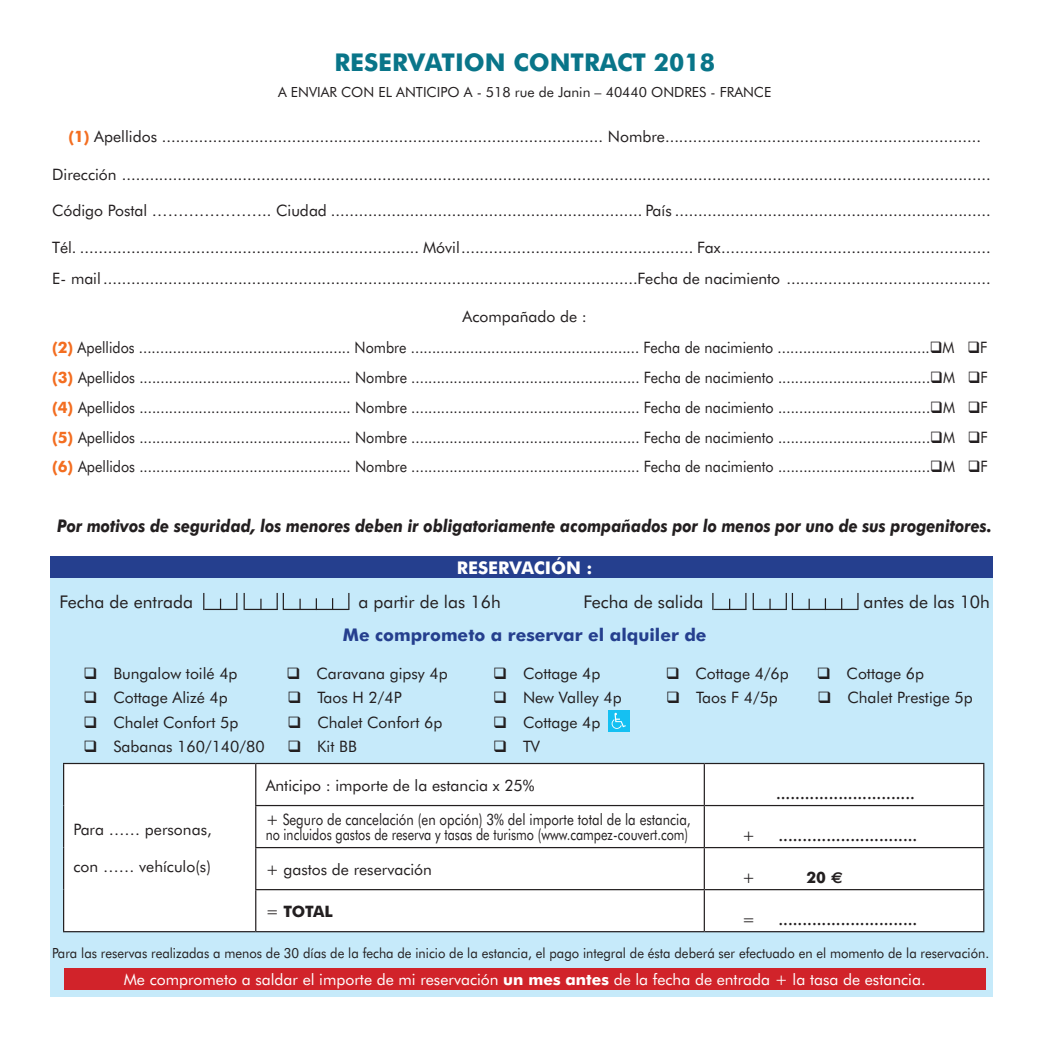
<style>
.page{position:relative;width:1042px;height:1042px;background:#fff}
.page>*{position:absolute;margin:0;border:0;box-sizing:border-box;transform-origin:0 0}
.t1{font:700 24.5px "Futura BT";color:#097589}
.t2{font:21px "Minion Pro";color:#231f20}
.t3{font:italic 700 17.5px "Futura BT";color:#231f20;scale:.87 1}
.t4{font:17.5px "Futura BT";color:#231f20}
.t5{font:700 17.5px "Futura BT";color:#253f8e}
.t6{font:700 17.5px "Futura BT";color:#fff}
.t7{font:15.75px/31.2px "Futura BT";color:#231f20}
.t8{font:15.75px/29.8px "Futura BT";color:#231f20;text-align:justify;scale:.91 1}
.t9{font:15.75px "Futura BT";color:#fff}
.t10{font:700 15.75px "Futura BT";letter-spacing:-.02em;color:#231f20}
.t11{font:14px "Futura BT";color:#231f20;scale:.93 1}
.t12{font:14px "Futura BT";color:#231f20}
.s1{font-weight:700;color:#f36e21}
.s2{font-family:"Futura BT";font-size:15.75px}
.s3{font-family:"Euro Sans"}
.s4{font-weight:400}
.s5{font-weight:700}
</style>
<div class="page">
<div style="left:50px;top:559px;width:942px;height:438px;background:#c6eafa"></div>
<div style="left:50px;top:556px;width:942px;height:22px;background:#253f8e"></div>
<svg style="left:712px;top:593px;width:1px;height:17px"></svg>
<svg style="left:745px;top:593px;width:1px;height:16px"></svg>
<hr style="left:713px;top:609px;width:33px;height:1px;background:#231f20">
<svg style="left:752px;top:593px;width:2px;height:17px"></svg>
<hr style="left:754px;top:609px;width:33px;height:1px;background:#231f20">
<svg style="left:203px;top:593px;width:1px;height:17px"></svg>
<svg style="left:236px;top:593px;width:1px;height:16px"></svg>
<hr style="left:204px;top:609px;width:33px;height:1px;background:#231f20">
<svg style="left:244px;top:593px;width:1px;height:17px"></svg>
<hr style="left:245px;top:609px;width:33px;height:1px;background:#231f20">
<svg style="left:348px;top:593px;width:1px;height:16px"></svg>
<svg style="left:277px;top:593px;width:7px;height:17px"></svg>
<hr style="left:284px;top:609px;width:65px;height:1px;background:#231f20">
<svg style="left:299px;top:599px;width:2px;height:10px"></svg>
<svg style="left:857px;top:593px;width:1px;height:16px"></svg>
<svg style="left:785px;top:593px;width:8px;height:17px"></svg>
<hr style="left:793px;top:609px;width:65px;height:1px;background:#231f20">
<svg style="left:808px;top:599px;width:2px;height:10px"></svg>
<div style="left:64px;top:764px;width:919px;height:167px;background:#fff"></div>
<hr style="left:63px;top:763px;width:193px;height:1px;background:#231f20">
<hr style="left:63px;top:764px;width:1px;height:41px;background:#231f20">
<hr style="left:256px;top:763px;width:448px;height:1px;background:#231f20">
<hr style="left:255px;top:764px;width:1px;height:41px;background:#231f20">
<hr style="left:704px;top:763px;width:280px;height:1px;background:#231f20">
<hr style="left:704px;top:764px;width:1px;height:41px;background:#231f20">
<hr style="left:983px;top:764px;width:1px;height:41px;background:#231f20">
<hr style="left:63px;top:805px;width:1px;height:42px;background:#231f20">
<hr style="left:255px;top:805px;width:449px;height:1px;background:#231f20">
<hr style="left:255px;top:806px;width:1px;height:41px;background:#231f20">
<hr style="left:704px;top:805px;width:280px;height:1px;background:#231f20">
<hr style="left:704px;top:806px;width:1px;height:41px;background:#231f20">
<hr style="left:983px;top:806px;width:1px;height:41px;background:#231f20">
<hr style="left:63px;top:847px;width:1px;height:42px;background:#231f20">
<hr style="left:255px;top:847px;width:449px;height:1px;background:#231f20">
<hr style="left:255px;top:848px;width:1px;height:41px;background:#231f20">
<hr style="left:704px;top:847px;width:280px;height:1px;background:#231f20">
<hr style="left:704px;top:848px;width:1px;height:41px;background:#231f20">
<hr style="left:983px;top:848px;width:1px;height:41px;background:#231f20">
<hr style="left:63px;top:889px;width:1px;height:42px;background:#231f20">
<hr style="left:255px;top:889px;width:449px;height:1px;background:#231f20">
<hr style="left:255px;top:890px;width:1px;height:41px;background:#231f20">
<hr style="left:704px;top:889px;width:280px;height:1px;background:#231f20">
<hr style="left:704px;top:890px;width:1px;height:41px;background:#231f20">
<hr style="left:983px;top:890px;width:1px;height:41px;background:#231f20">
<hr style="left:63px;top:931px;width:193px;height:1px;background:#231f20">
<hr style="left:256px;top:931px;width:448px;height:1px;background:#231f20">
<hr style="left:704px;top:931px;width:280px;height:1px;background:#231f20">
<div style="left:64px;top:968px;width:921px;height:22px;background:#d1232a"></div>
<div style="left:608px;top:710px;width:22px;height:22px;background:#15c0f2"></div>
<svg style="left:611px;top:713px;width:15px;height:16px"></svg>
<h1 class="t1" style="left:334px;top:47px;width:382px">RESERVATION CONTRACT 2018</h1>
<p class="t12" style="left:278px;top:83px;width:495px">A ENVIAR CON EL ANTICIPO A - 518 rue de Janin – 40440 ONDRES - FRANCE</p>
<p class="t7" style="left:68px;top:121px;width:914px"><span class="s1">(1)</span> Apellidos ............................................................................................... Nombre....................................................................</p>
<p class="t7" style="left:52px;top:159px;width:940px">Dirección ...........................................................................................................................................................................................</p>
<p class="t7" style="left:52px;top:195px;width:940px">Código Postal ………………….. Ciudad ................................................................... País ....................................................................</p>
<p class="t7" style="left:52px;top:232px;width:940px">Tél. ......................................................................... Móvil.................................................. Fax..........................................................<br>E- mail...................................................................................................................Fecha de nacimiento ............................................</p>
<p class="t7" style="left:52px;top:300px;width:937px;text-indent:410px">Acompañado de :<br><span class="s1">(2)</span> Apellidos .................................................. Nombre ...................................................... Fecha de nacimiento ....................................❑M ❑F</p>
<p class="t8" style="left:52px;top:362px;width:1029px"><span class="s1">(3)</span> Apellidos .................................................. Nombre ...................................................... Fecha de nacimiento ....................................❑M ❑F <span class="s1">(4)</span> Apellidos .................................................. Nombre ...................................................... Fecha de nacimiento ....................................❑M ❑F <span class="s1">(5)</span> Apellidos .................................................. Nombre ...................................................... Fecha de nacimiento ....................................❑M ❑F <span class="s1">(6)</span> Apellidos .................................................. Nombre ...................................................... Fecha de nacimiento ....................................❑M ❑F</p>
<p class="t3" style="left:57px;top:515px;width:1076px">Por motivos de seguridad, los menores deben ir obligatoriamente acompañados por lo menos por uno de sus progenitores.</p>
<p class="t6" style="left:457px;top:557px;width:137px">RESERVACIÓN :</p>
<p class="t4" style="left:59px;top:591px;width:135px">Fecha de entrada</p>
<p class="t4" style="left:358px;top:591px;width:144px">a partir de las 16h</p>
<p class="t4" style="left:583px;top:591px;width:121px">Fecha de salida</p>
<p class="t4" style="left:863px;top:591px;width:128px">antes de las 10h</p>
<p class="t5" style="left:343px;top:624px;width:365px">Me comprometo a reservar el alquiler de</p>
<p class="t7" style="left:84px;top:657px;width:156px">❑ Bungalow toilé 4p</p>
<p class="t7" style="left:287px;top:657px;width:163px">❑ Caravana gipsy 4p</p>
<p class="t7" style="left:493px;top:657px;width:109px">❑ Cottage 4p</p>
<p class="t7" style="left:666px;top:657px;width:125px">❑ Cottage 4/6p</p>
<p class="t7" style="left:817px;top:657px;width:109px">❑ Cottage 6p</p>
<p class="t7" style="left:84px;top:682px;width:146px">❑ Cottage Alizé 4p</p>
<p class="t7" style="left:288px;top:682px;width:116px">❑ Taos H 2/4P</p>
<p class="t7" style="left:493px;top:682px;width:130px">❑ New Valley 4p</p>
<p class="t7" style="left:666px;top:682px;width:113px">❑ Taos F 4/5p</p>
<p class="t7" style="left:817px;top:682px;width:157px">❑ Chalet Prestige 5p</p>
<p class="t7" style="left:84px;top:706px;width:156px">❑ Chalet Confort 5p</p>
<p class="t7" style="left:288px;top:706px;width:156px">❑ Chalet Confort 6p</p>
<p class="t7" style="left:493px;top:706px;width:109px">❑ Cottage 4p</p>
<p class="t7" style="left:84px;top:731px;width:183px">❑ Sabanas 160/140/80</p>
<p class="t7" style="left:287px;top:731px;width:71px">❑ Kit BB</p>
<p class="t7" style="left:493px;top:731px;width:48px">❑ TV</p>
<p class="t7" style="left:74px;top:814px;width:140px">Para …… personas,</p>
<p class="t7" style="left:74px;top:850px;width:139px">con …… vehículo(s)</p>
<p class="t7" style="left:266px;top:769px;width:270px">Anticipo : importe de la estancia x 25%</p>
<p class="t7" style="left:266px;top:811px;width:426px;line-height:15.8px">+ Seguro de cancelación (en opción) 3% del importe total de la estancia, no incluidos gastos de reserva y tasas de turismo (www.campez-couvert.com)</p>
<h2 class="t2" style="left:776px;top:778px;width:140px">.............................</h2>
<h2 class="t2" style="left:742px;top:820px;width:177px"><span class="s2">+</span> .............................</h2>
<p class="t7" style="left:266px;top:853px;width:168px">+ gastos de reservación</p>
<p class="t7" style="left:742px;top:861px;width:15px">+</p>
<p class="t10" style="left:806px;top:867px;width:38px">20 <span class="s3">E</span></p>
<p class="t10" style="left:266px;top:902px;width:69px"><span class="s4">=</span> TOTAL</p>
<h2 class="t2" style="left:742px;top:904px;width:177px"><span class="s2">=</span> .............................</h2>
<p class="t11" style="left:52px;top:945px;width:1009px">Para las reservas realizadas a menos de 30 días de la fecha de inicio de la estancia, el pago integral de ésta deberá ser efectuado en el momento de la reservación.</p>
<p class="t9" style="left:124px;top:970px;width:803px">Me comprometo a saldar el importe de mi reservación <span class="s5">un mes antes</span> de la fecha de entrada + la tasa de estancia.</p>
</div>
